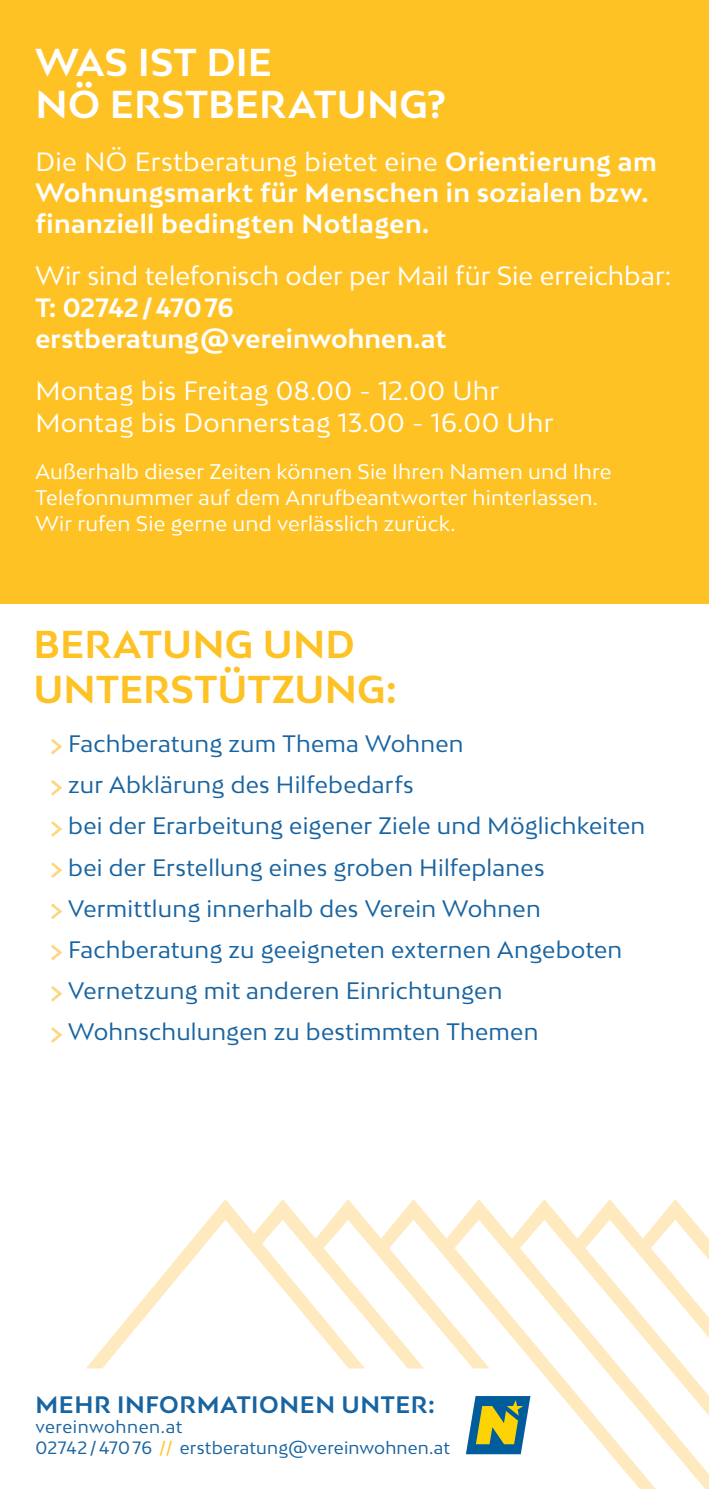
<style>
.page{position:relative;width:709px;height:1489px;background:#fff}
.page>*{position:absolute;margin:0;border:0;box-sizing:border-box;transform-origin:0 0}
.t1{font:700 36.75px/44px "Bw Mitga DEMO";letter-spacing:.005em;color:#fec224}
.t2{font:700 36.75px/42.5px "Bw Mitga DEMO";letter-spacing:.005em;color:#fff}
.t3{font:700 25px/31.2px "Bw Mitga DEMO";letter-spacing:.015em;color:#fff}
.t4{font:25px/31.2px "Bw Mitga DEMO";letter-spacing:.005em;color:#fff}
.t5{font:22.5px/41.2px "Bw Mitga DEMO";letter-spacing:.01em;color:#1864a1}
.t6{font:700 22.5px "Bw Mitga DEMO";letter-spacing:.025em;color:#1864a1}
.t7{font:20px/26.2px "Bw Mitga DEMO";letter-spacing:.01em;color:#fff}
.t8{font:17px/20.2px "Bw Mitga DEMO";letter-spacing:.015em;color:#1864a1}
.s1{font-weight:400}
.s2{color:#fec224}
</style>
<div class="page">
<svg style="left:553px;top:1210px;width:16px;height:158px"></svg>
<svg style="left:569px;top:1199px;width:140px;height:289px"></svg>
<svg style="left:86px;top:1199px;width:158px;height:169px"></svg>
<svg style="left:244px;top:1199px;width:309px;height:169px"></svg>
<div style="left:0;top:0;width:709px;height:604px;background:#fec224"></div>
<svg style="left:86px;top:1368px;width:518px;height:120px"></svg>
<svg style="left:51px;top:738px;width:11px;height:17px"></svg>
<svg style="left:51px;top:780px;width:11px;height:16px"></svg>
<svg style="left:51px;top:821px;width:11px;height:16px"></svg>
<svg style="left:51px;top:862px;width:11px;height:16px"></svg>
<svg style="left:51px;top:903px;width:11px;height:17px"></svg>
<svg style="left:51px;top:944px;width:11px;height:17px"></svg>
<svg style="left:51px;top:986px;width:11px;height:16px"></svg>
<svg style="left:51px;top:1027px;width:11px;height:16px"></svg>
<svg style="left:466px;top:1395px;width:64px;height:58px;background:#769b7c"></svg>
<h1 class="t2" style="left:36px;top:40px;width:412px">WAS IST DIE<br>NÖ ERSTBERATUNG?</h1>
<p class="t3" style="left:35px;top:145px;width:623px"><span class="s1">Die NÖ Erstberatung bietet eine</span> Orientierung am<br>Wohnungsmarkt für Menschen in sozialen bzw. finanziell bedingten Notlagen.</p>
<p class="t4" style="left:35px;top:260px;width:637px">Wir sind telefonisch oder per Mail für Sie erreichbar:</p>
<p class="t3" style="left:35px;top:291px;width:412px">T: 02742/47076 erstberatung@vereinwohnen.at</p>
<p class="t4" style="left:35px;top:374px;width:519px">Montag bis Freitag 08.00 - 12.00 Uhr<br>Montag bis Donnerstag 13.00 - 16.00 Uhr</p>
<p class="t7" style="left:35px;top:457px;width:577px">Außerhalb dieser Zeiten können Sie Ihren Namen und Ihre<br>Telefonnummer auf dem Anrufbeantworter hinterlassen.<br>Wir rufen Sie gerne und verlässlich zurück.</p>
<h1 class="t1" style="left:33px;top:621px;width:365px">BERATUNG UND<br>UNTERSTÜTZUNG:</h1>
<p class="t5" style="left:68px;top:722px;width:578px">Fachberatung zum Thema Wohnen<br>zur Abklärung des Hilfebedarfs<br>bei der Erarbeitung eigener Ziele und Möglichkeiten bei der Erstellung eines groben Hilfeplanes Vermittlung innerhalb des Verein Wohnen Fachberatung zu geeigneten externen Angeboten Vernetzung mit anderen Einrichtungen Wohnschulungen zu bestimmten Themen</p>
<p class="t6" style="left:36px;top:1389px;width:401px">MEHR INFORMATIONEN UNTER:</p>
<p class="t8" style="left:35px;top:1416px;width:416px">vereinwohnen.at<br>02742/470 76 <span class="s2">//</span> erstberatung@vereinwohnen.at</p>
</div>
